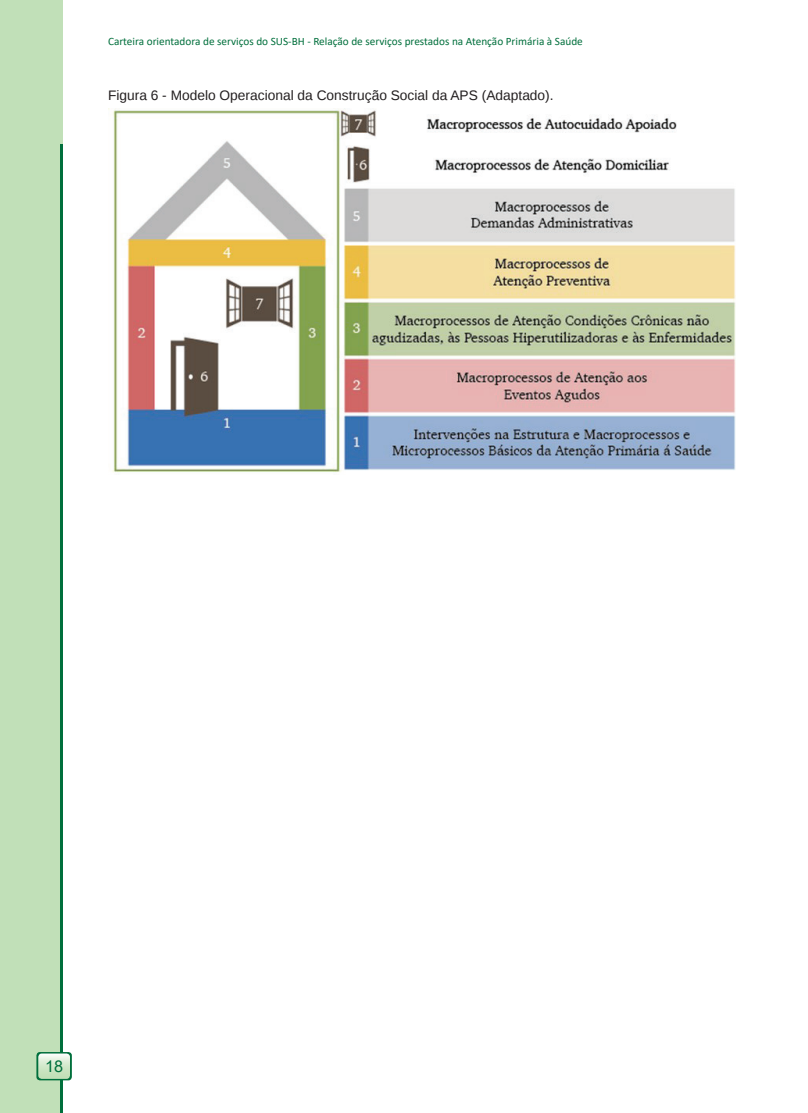
<style>
.page{position:relative;width:808px;height:1113px;background:#fff}
.page>*{position:absolute;margin:0;border:0;box-sizing:border-box;transform-origin:0 0}
.t1{font:16.25px "Arial";color:#006f3c}
.t2{font:13.75px "Liberation Sans";color:#231f20}
.t3{font:11.25px "Calibri";color:#006f3c}
</style>
<div class="page">
<div style="left:0;top:0;width:63px;height:1113px;background:#c1e0b8"></div>
<hr style="left:60px;top:144px;width:3px;height:969px;background:#006f3c">
<div style="left:36px;top:1052px;width:36px;height:28px;background:#006f3c;border-radius:4px"></div>
<div style="left:38px;top:1053px;width:32px;height:26px;background:linear-gradient(to bottom,#f5faf3,#bbddb1);border-radius:4px"></div>
<img style="left:108px;top:108px;width:628px;height:364px">
<p class="t3" style="left:108px;top:33px;width:476px">Carteira orientadora de serviços do SUS-BH - Relação de serviços prestados na Atenção Primária à Saúde</p>
<p class="t2" style="left:108px;top:87px;width:447px">Figura 6 - Modelo Operacional da Construção Social da APS (Adaptado).</p>
<p class="t1" style="left:45px;top:1055px;width:20px">18</p>
</div>
